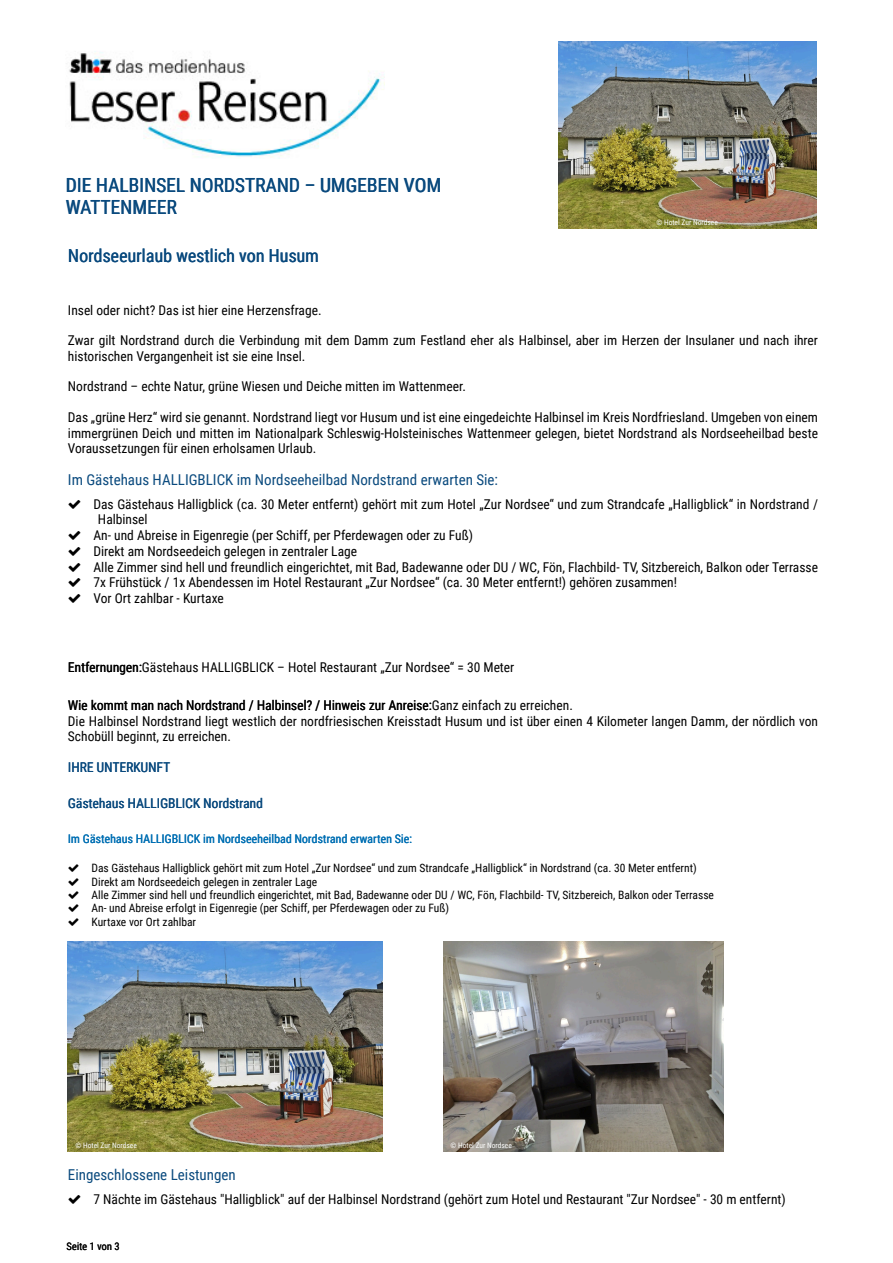
<style>
.page{position:relative;width:893px;height:1263px;background:#fff}
.page>*{position:absolute;margin:0;border:0;box-sizing:border-box;transform-origin:0 0}
.t1{font:19.5px/22.5px "Roboto Condensed";color:#0a4a7e}
.t2{font:18px "Roboto Condensed";color:#0a4a7e}
.t3{font:15px "Roboto Condensed";color:#0a4a7e}
.t4{font:13.5px/15.5px "Roboto Condensed";color:#000}
.t5{font:13.5px "Roboto Condensed";color:#0a4a7e}
.t6{font:12px "Roboto Condensed";color:#006fb3}
.t7{font:11.55px/13.5px "Roboto Condensed";color:#000}
.t8{font:10.5px "Roboto Condensed";color:#000}
.t9{font:7.5px "Roboto Condensed";color:#fff}
</style>
<div class="page">
<img style="left:68px;top:941px;width:315px;height:210px">
<img style="left:443px;top:941px;width:280px;height:210px">
<img style="left:69px;top:51px;width:316px;height:108px">
<img style="left:558px;top:41px;width:258px;height:188px">
<h1 class="t1" style="left:66px;top:175px;width:377px">DIE HALBINSEL NORDSTRAND – UMGEBEN VOM<br>WATTENMEER</h1>
<h2 class="t2" style="left:68px;top:247px;width:253px">Nordseeurlaub westlich von Husum</h2>
<p class="t9" style="left:656px;top:219px;width:63px">© Hotel Zur Nordsee</p>
<p class="t4" style="left:68px;top:303px;width:255px">Insel oder nicht? Das ist hier eine Herzensfrage.</p>
<p class="t4" style="left:68px;top:334px;width:751px">Zwar gilt Nordstrand durch die Verbindung mit dem Damm zum Festland eher als Halbinsel, aber im Herzen der Insulaner und nach ihrer historischen Vergangenheit ist sie eine Insel.</p>
<p class="t4" style="left:68px;top:380px;width:399px">Nordstrand – echte Natur, grüne Wiesen und Deiche mitten im Wattenmeer.</p>
<p class="t4" style="left:68px;top:410px;width:751px;text-align:justify">Das „grüne Herz“ wird sie genannt. Nordstrand liegt vor Husum und ist eine eingedeichte Halbinsel im Kreis Nordfriesland. Umgeben von einem immergrünen Deich und mitten im Nationalpark Schleswig-Holsteinisches Wattenmeer gelegen, bietet Nordstrand als Nordseeheilbad beste Voraussetzungen für einen erholsamen Urlaub.</p>
<p class="t3" style="left:68px;top:473px;width:432px">Im Gästehaus HALLIGBLICK im Nordseeheilbad Nordstrand erwarten Sie:</p>
<p class="t4" style="left:93px;top:497px;width:726px">Das Gästehaus Halligblick (ca. 30 Meter entfernt) gehört mit zum Hotel „Zur Nordsee“ und zum Strandcafe „Halligblick“ in Nordstrand /</p>
<p class="t4" style="left:98px;top:513px;width:51px">Halbinsel</p>
<p class="t4" style="left:93px;top:528px;width:381px">An- und Abreise in Eigenregie (per Schiff, per Pferdewagen oder zu Fuß)</p>
<p class="t4" style="left:93px;top:544px;width:265px">Direkt am Nordseedeich gelegen in zentraler Lage</p>
<p class="t4" style="left:93px;top:560px;width:726px">Alle Zimmer sind hell und freundlich eingerichtet, mit Bad, Badewanne oder DU / WC, Fön, Flachbild- TV, Sitzbereich, Balkon oder Terrasse</p>
<p class="t4" style="left:93px;top:576px;width:585px">7x Frühstück / 1x Abendessen im Hotel Restaurant „Zur Nordsee“ (ca. 30 Meter entfernt!) gehören zusammen!</p>
<p class="t4" style="left:93px;top:591px;width:132px">Vor Ort zahlbar - Kurtaxe</p>
<p class="t4" style="left:68px;top:660px;width:448px">Entfernungen:Gästehaus HALLIGBLICK – Hotel Restaurant „Zur Nordsee“ = 30 Meter</p>
<p class="t4" style="left:68px;top:698px;width:751px">Wie kommt man nach Nordstrand / Halbinsel? / Hinweis zur Anreise:Ganz einfach zu erreichen.<br>Die Halbinsel Nordstrand liegt westlich der nordfriesischen Kreisstadt Husum und ist über einen 4 Kilometer langen Damm, der nördlich von<br>Schobüll beginnt, zu erreichen.</p>
<p class="t5" style="left:68px;top:761px;width:104px">IHRE UNTERKUNFT</p>
<p class="t5" style="left:68px;top:797px;width:196px">Gästehaus HALLIGBLICK Nordstrand</p>
<p class="t6" style="left:68px;top:834px;width:346px">Im Gästehaus HALLIGBLICK im Nordseeheilbad Nordstrand erwarten Sie:</p>
<p class="t7" style="left:92px;top:862px;width:624px">Das Gästehaus Halligblick gehört mit zum Hotel „Zur Nordsee“ und zum Strandcafe „Halligblick“ in Nordstrand (ca. 30 Meter entfernt)<br>Direkt am Nordseedeich gelegen in zentraler Lage<br>Alle Zimmer sind hell und freundlich eingerichtet, mit Bad, Badewanne oder DU / WC, Fön, Flachbild- TV, Sitzbereich, Balkon oder Terrasse An- und Abreise erfolgt in Eigenregie (per Schiff, per Pferdewagen oder zu Fuß)<br>Kurtaxe vor Ort zahlbar</p>
<p class="t9" style="left:75px;top:1142px;width:63px">© Hotel Zur Nordsee</p>
<p class="t9" style="left:450px;top:1142px;width:63px">© Hotel Zur Nordsee</p>
<p class="t3" style="left:68px;top:1168px;width:169px">Eingeschlossene Leistungen</p>
<p class="t4" style="left:93px;top:1192px;width:694px">7 Nächte im Gästehaus "Halligblick" auf der Halbinsel Nordstrand (gehört zum Hotel und Restaurant "Zur Nordsee" - 30 m entfernt)</p>
<p class="t8" style="left:66px;top:1242px;width:55px">Seite 1 von 3</p>
</div>
